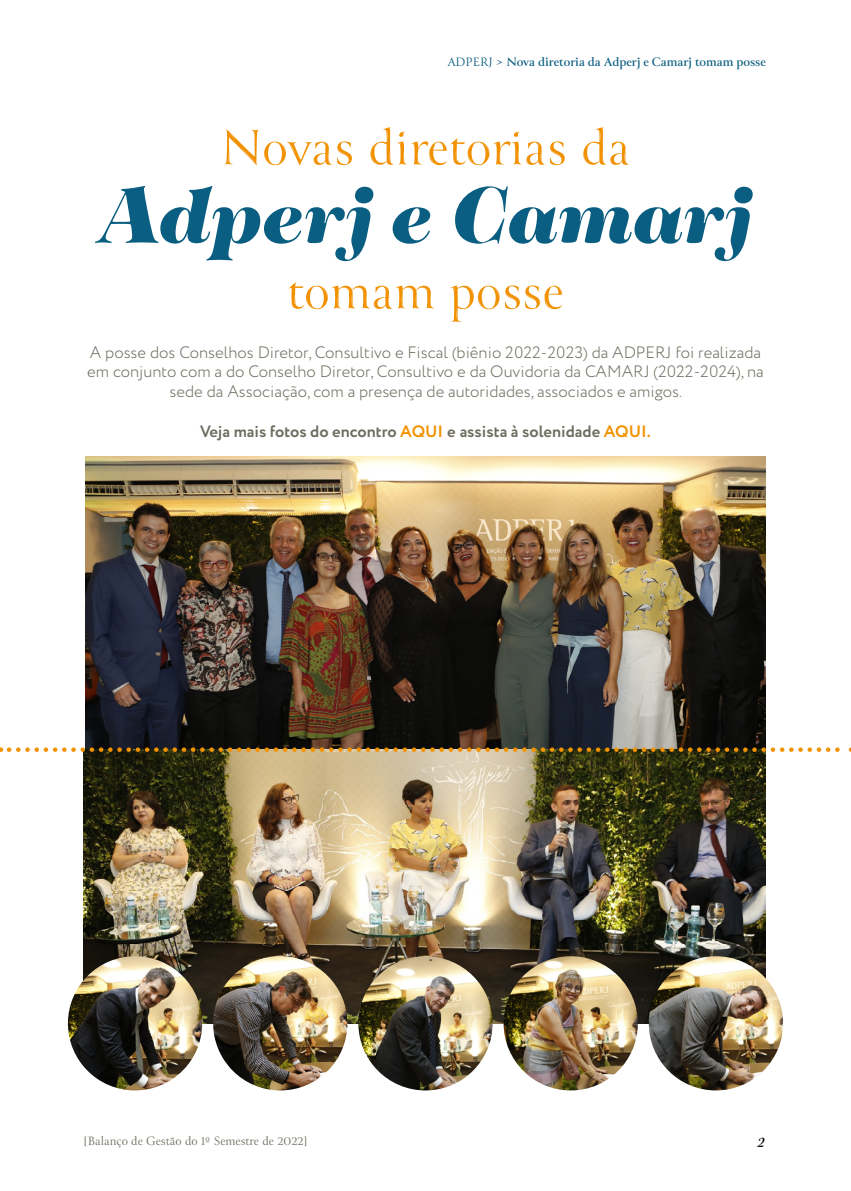
<style>
.page{position:relative;width:851px;height:1191px;background:#fff}
.page>*{position:absolute;margin:0;border:0;box-sizing:border-box;transform-origin:0 0}
.t1{font:italic 900 87px "Tenez";letter-spacing:-.005em;color:#0a5e81}
.t2{font:55.65px "Canto Brush";color:#f29100}
.t3{font:300 16.5px/19.8px "Circe";color:#6f6d60;text-align:center}
.t4{font:700 16.5px "Circe";color:#6f6d60}
.t5{font:italic 700 16.5px "Canto";color:#000}
.t6{font:700 13.5px "Canto";color:#0a5e81}
.t7{font:13.5px "Canto";color:#6f6d60}
.s1{font-weight:400}
.s2{color:#f19201}
</style>
<div class="page">
<img style="left:86px;top:457px;width:678px;height:290px">
<img style="left:83px;top:752px;width:682px;height:271px">
<img style="left:213px;top:956px;width:134px;height:134px;border-radius:67px">
<img style="left:68px;top:956px;width:134px;height:134px;border-radius:67px">
<img style="left:358px;top:956px;width:134px;height:134px;border-radius:67px">
<img style="left:503px;top:956px;width:134px;height:134px;border-radius:67px">
<img style="left:648px;top:956px;width:135px;height:134px;border-radius:67px">
<img style="left:9px;top:747px;width:842px;height:5px">
<p class="t6" style="left:447px;top:54px;width:320px"><span class="s1">ADPERJ &gt;</span> Nova diretoria da Adperj e Camarj tomam posse</p>
<h2 class="t2" style="left:220px;top:113px;width:411px">Novas diretorias da</h2>
<h1 class="t1" style="left:99px;top:150px;width:654px">Adperj e Camarj</h1>
<h2 class="t2" style="left:287px;top:257px;width:278px">tomam posse</h2>
<p class="t3" style="left:87px;top:342px;width:677px">A posse dos Conselhos Diretor, Consultivo e Fiscal (biênio 2022-2023) da ADPERJ foi realizada em conjunto com a do Conselho Diretor, Consultivo e da Ouvidoria da CAMARJ (2022-2024), na sede da Associação, com a presença de autoridades, associados e amigos.</p>
<p class="t4" style="left:200px;top:420px;width:452px">Veja mais fotos do encontro <span class="s2">AQUI</span> e assista à solenidade <span class="s2">AQUI.</span></p>
<p class="t7" style="left:83px;top:1132px;width:226px">[Balanço de Gestão do 1º Semestre de 2022]</p>
<p class="t5" style="left:758px;top:1131px;width:8px">2</p>
</div>
